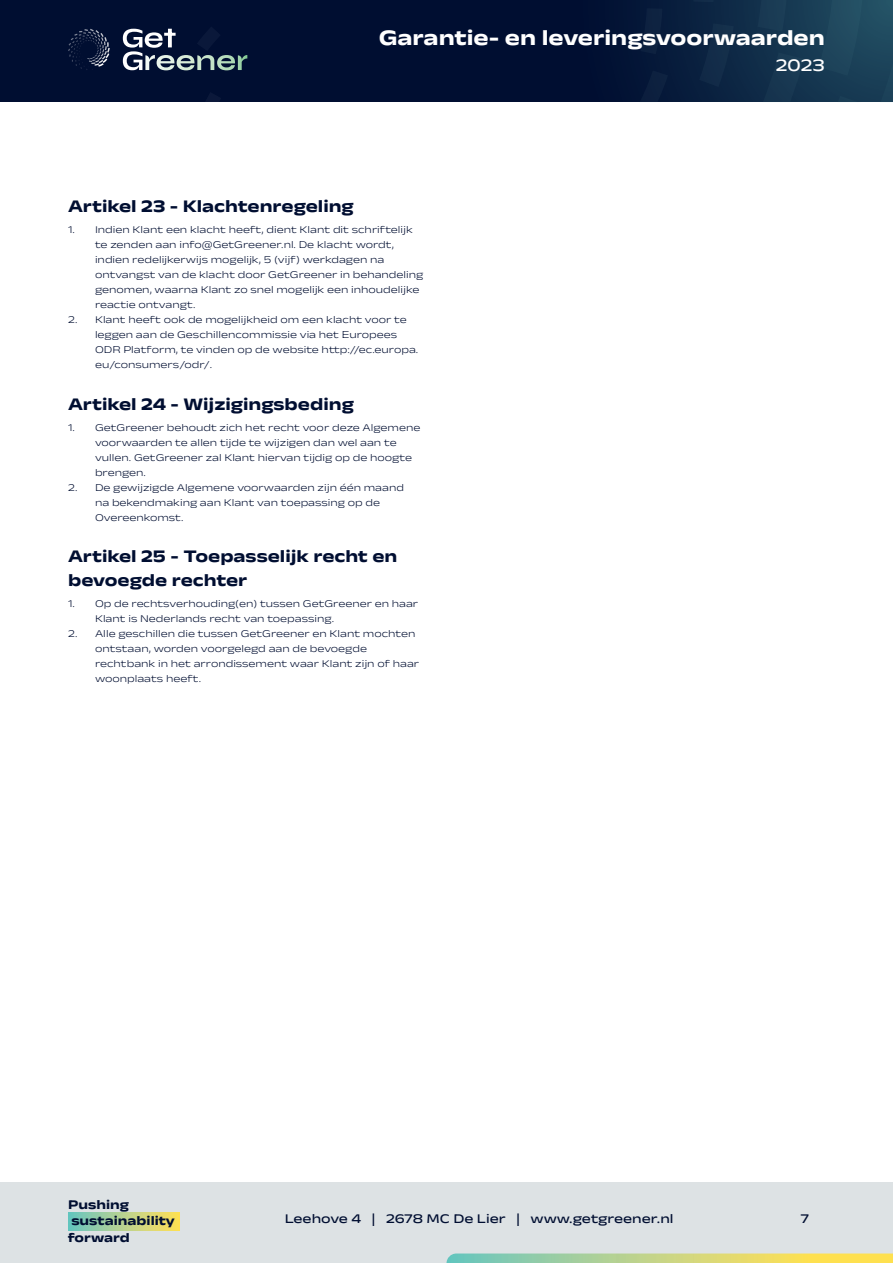
<style>
.page{position:relative;width:893px;height:1263px;background:#fff}
.page>*{position:absolute;margin:0;border:0;box-sizing:border-box;transform-origin:0 0}
.t1{font:700 22.5px "Anek Devanagari Expanded";color:#fff}
.Titel_-_Bold_12pt_bl{font:700 18px/24px "Anek Devanagari Expanded";color:#000e31}
.t2{font:500 18px "Anek Devanagari Expanded";color:#fff}
.t3{font:500 13.5px "Anek Devanagari Expanded";color:#000e31}
.t4{font:700 13.5px/16.5px "Anek Devanagari Expanded";color:#000e31}
.t5{font:300 10.5px/15px "Anek Devanagari Expanded";color:#000e31}
</style>
<div class="page">
<div style="left:0;top:1182px;width:893px;height:81px;background:#dde2e4"></div>
<div style="left:68px;top:1213px;width:111px;height:17px;background:linear-gradient(to right,#69c5c3,#ffe059)"></div>
<svg style="left:446px;top:1253px;width:447px;height:10px"></svg>
<div style="left:0;top:0;width:893px;height:102px;background:#000e31"></div>
<svg style="left:647px;top:0;width:106px;height:102px;fill:#09203f"></svg>
<svg style="left:753px;top:0;width:140px;height:102px"></svg>
<svg style="left:692px;top:0;width:22px;height:2px"></svg>
<div style="left:699px;top:23px;width:35px;height:64px;background:#112a47"></div>
<svg style="left:206px;top:93px;width:14px;height:9px"></svg>
<svg style="left:640px;top:8px;width:22px;height:46px"></svg>
<svg style="left:640px;top:70px;width:28px;height:32px"></svg>
<svg style="left:123px;top:28px;width:124px;height:42px"></svg>
<svg style="left:68px;top:29px;width:42px;height:41px"></svg>
<h1 class="t1" style="left:379px;top:25px;width:448px">Garantie- en leveringsvoorwaarden</h1>
<p class="Titel_-_Bold_12pt_bl" style="left:68px;top:194px;width:287px">Artikel 23 - Klachtenregeling</p>
<p class="t5" style="left:95px;top:222px;width:330px;text-indent:-27px">1. Indien Klant een klacht heeft, dient Klant dit schriftelijk te zenden aan info@GetGreener.nl. De klacht wordt, indien redelijkerwijs mogelijk, 5 (vijf) werkdagen na ontvangst van de klacht door GetGreener in behandeling genomen, waarna Klant zo snel mogelijk een inhoudelijke reactie ontvangt.</p>
<p class="t5" style="left:95px;top:312px;width:325px;text-indent:-27px">2. Klant heeft ook de mogelijkheid om een klacht voor te leggen aan de Geschillencommissie via het Europees ODR Platform, te vinden op de website http://ec.europa. eu/consumers/odr/.</p>
<p class="Titel_-_Bold_12pt_bl" style="left:68px;top:391px;width:287px">Artikel 24 - Wijzigingsbeding</p>
<p class="t5" style="left:95px;top:419px;width:327px;text-indent:-27px">1. GetGreener behoudt zich het recht voor deze Algemene voorwaarden te allen tijde te wijzigen dan wel aan te vullen. GetGreener zal Klant hiervan tijdig op de hoogte brengen.</p>
<p class="t5" style="left:95px;top:479px;width:310px;text-indent:-27px">2. De gewijzigde Algemene voorwaarden zijn één maand na bekendmaking aan Klant van toepassing op de<br>Overeenkomst.</p>
<p class="Titel_-_Bold_12pt_bl" style="left:68px;top:544px;width:331px">Artikel 25 - Toepasselijk recht en bevoegde rechter</p>
<p class="t5" style="left:95px;top:596px;width:325px;text-indent:-27px">1. Op de rechtsverhouding(en) tussen GetGreener en haar<br>Klant is Nederlands recht van toepassing.</p>
<p class="t5" style="left:95px;top:626px;width:326px;text-indent:-27px">2. Alle geschillen die tussen GetGreener en Klant mochten ontstaan, worden voorgelegd aan de bevoegde rechtbank in het arrondissement waar Klant zijn of haar woonplaats heeft.</p>
<h2 class="t2" style="left:776px;top:55px;width:51px">2023</h2>
<p class="t4" style="left:68px;top:1196px;width:108px">Pushing sustainability forward</p>
<p class="t3" style="left:285px;top:1210px;width:390px">Leehove 4 | 2678 MC De Lier | www.getgreener.nl</p>
<p class="t3" style="left:800px;top:1210px;width:10px">7</p>
</div>
